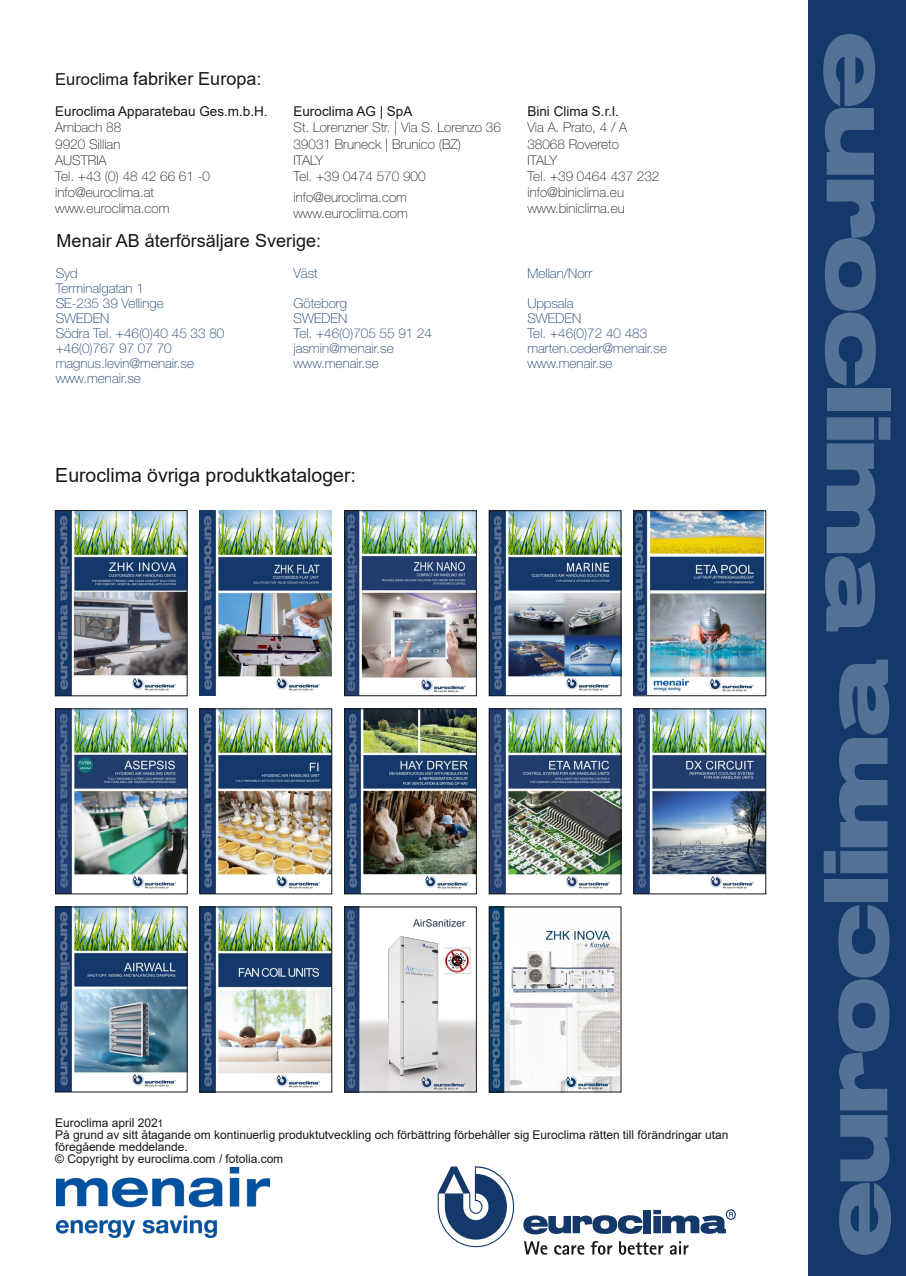
<style>
.page{position:relative;width:906px;height:1276px;background:#fff}
.page>*{position:absolute;margin:0;border:0;box-sizing:border-box;transform-origin:0 0}
.t1{font:19.5px "Arial";color:#181715}
.t2{font:18px "Arial";color:#181715}
.t3{font:100 13.5px/16.2px "Helvetica Neue CE";color:#181715}
.t4{font:100 13.5px/15px "Helvetica Neue CE";color:#133869}
.t5{font:13.5px "Arial";color:#181715}
.t6{font:12px/12px "Arial";letter-spacing:-.005em;color:#181715}
.s1{font-size:16.5px}
.s2{font-size:10.5px}
</style>
<div class="page">
<div style="left:808px;top:0;width:98px;height:1276px;background:#133869"></div>
<img style="left:57px;top:711px;width:128px;height:181px">
<div style="left:55px;top:709px;width:132px;height:185px;border:1px solid #181715"></div>
<img style="left:636px;top:512px;width:128px;height:182px">
<div style="left:634px;top:510px;width:132px;height:186px;border:1px solid #181715"></div>
<img style="left:202px;top:711px;width:128px;height:181px">
<div style="left:200px;top:709px;width:132px;height:185px;border:1px solid #181715"></div>
<img style="left:491px;top:909px;width:128px;height:181px">
<div style="left:489px;top:907px;width:132px;height:185px;border:1px solid #181715"></div>
<img style="left:491px;top:512px;width:128px;height:182px">
<div style="left:489px;top:510px;width:132px;height:186px;border:1px solid #181715"></div>
<img style="left:57px;top:512px;width:128px;height:182px">
<div style="left:55px;top:510px;width:132px;height:186px;border:1px solid #181715"></div>
<img style="left:200px;top:510px;width:132px;height:185px">
<img style="left:346px;top:512px;width:128px;height:182px">
<div style="left:344px;top:510px;width:132px;height:186px;border:1px solid #181715"></div>
<img style="left:346px;top:909px;width:128px;height:181px">
<div style="left:344px;top:907px;width:132px;height:185px;border:1px solid #181715"></div>
<img style="left:57px;top:909px;width:128px;height:181px">
<div style="left:55px;top:907px;width:132px;height:185px;border:1px solid #181715"></div>
<img style="left:491px;top:711px;width:128px;height:181px">
<div style="left:489px;top:709px;width:132px;height:185px;border:1px solid #181715"></div>
<img style="left:636px;top:711px;width:128px;height:181px">
<div style="left:634px;top:709px;width:132px;height:185px;border:1px solid #181715"></div>
<img style="left:346px;top:711px;width:128px;height:181px">
<div style="left:344px;top:709px;width:132px;height:185px;border:1px solid #181715"></div>
<img style="left:202px;top:909px;width:128px;height:181px">
<div style="left:200px;top:907px;width:132px;height:185px;border:1px solid #181715"></div>
<svg style="left:437px;top:1166px;width:78px;height:82px"></svg>
<div style="left:726px;top:1209px;width:10px;height:10px;border:1px solid #133869;border-radius:50%"></div>
<svg style="left:523px;top:1215px;width:119px;height:19px"></svg>
<div style="left:643px;top:1210px;width:8px;height:23px;background:#133869"></div>
<svg style="left:653px;top:1210px;width:80px;height:23px"></svg>
<svg style="left:524px;top:1241px;width:164px;height:13px"></svg>
<img style="left:56px;top:1167px;width:213px;height:70px">
<svg style="left:838px;top:905px;width:53px;height:349px"></svg>
<div style="left:823px;top:879px;width:64px;height:23px;background:#547296"></div>
<svg style="left:823px;top:659px;width:66px;height:214px"></svg>
<svg style="left:823px;top:34px;width:53px;height:351px"></svg>
<div style="left:826px;top:388px;width:64px;height:23px;background:#547296"></div>
<svg style="left:825px;top:417px;width:65px;height:214px"></svg>
<h2 class="t2" style="left:55px;top:69px;width:208px"><span class="s1">Euroclima</span> fabriker Europa:</h2>
<p class="t5" style="left:55px;top:104px;width:214px">Euroclima Apparatebau Ges.m.b.H.</p>
<p class="t3" style="left:55px;top:120px;width:156px">Arnbach 88<br>9920 Sillian<br>AUSTRIA<br>Tel. +43 (0) 48 42 66 61 -0 info@euroclima.at www.euroclima.com</p>
<p class="t5" style="left:293px;top:104px;width:120px">Euroclima AG | SpA</p>
<p class="t3" style="left:293px;top:120px;width:209px">St. Lorenzner Str. | Via S. Lorenzo 36<br>39031 Bruneck | Brunico (BZ)<br>ITALY<br>Tel. +39 0474 570 900</p>
<p class="t3" style="left:293px;top:189px;width:116px">info@euroclima.com www.euroclima.com</p>
<h2 class="t2" style="left:57px;top:231px;width:266px">Menair AB återförsäljare Sverige:</h2>
<p class="t4" style="left:293px;top:265px;width:26px">Väst</p>
<p class="t4" style="left:293px;top:295px;width:140px">Göteborg<br>SWEDEN<br>Tel. +46(0)705 55 91 24 jasmin@menair.se www.menair.se</p>
<p class="t4" style="left:56px;top:266px;width:170px">Syd<br>Terminalgatan 1<br>SE-235 39 Vellinge<br>SWEDEN<br>Södra Tel. +46(0)40 45 33 80 +46(0)767 97 07 70 magnus.levin@menair.se www.menair.se</p>
<p class="t5" style="left:527px;top:104px;width:93px">Bini Clima S.r.l.</p>
<p class="t3" style="left:527px;top:120px;width:134px">Via A. Prato, 4 / A<br>38068 Rovereto<br>ITALY<br>Tel. +39 0464 437 232 info@biniclima.eu www.biniclima.eu</p>
<p class="t4" style="left:527px;top:266px;width:66px">Mellan/Norr</p>
<p class="t4" style="left:527px;top:296px;width:141px">Uppsala<br>SWEDEN<br>Tel. +46(0)72 40 483 marten.ceder@menair.se www.menair.se</p>
<h1 class="t1" style="left:55px;top:464px;width:302px">Euroclima övriga produktkataloger:</h1>
<p class="t6" style="left:55px;top:1117px;width:674px">Euroclima april 202<span class="s2">1<br></span>På grund av sitt åtagande om kontinuerlig produktutveckling och förbättring förbehåller sig Euroclima rätten till förändringar utan föregående meddelande.<br>© Copyright by euroclima.com / fotolia.com</p>
</div>
